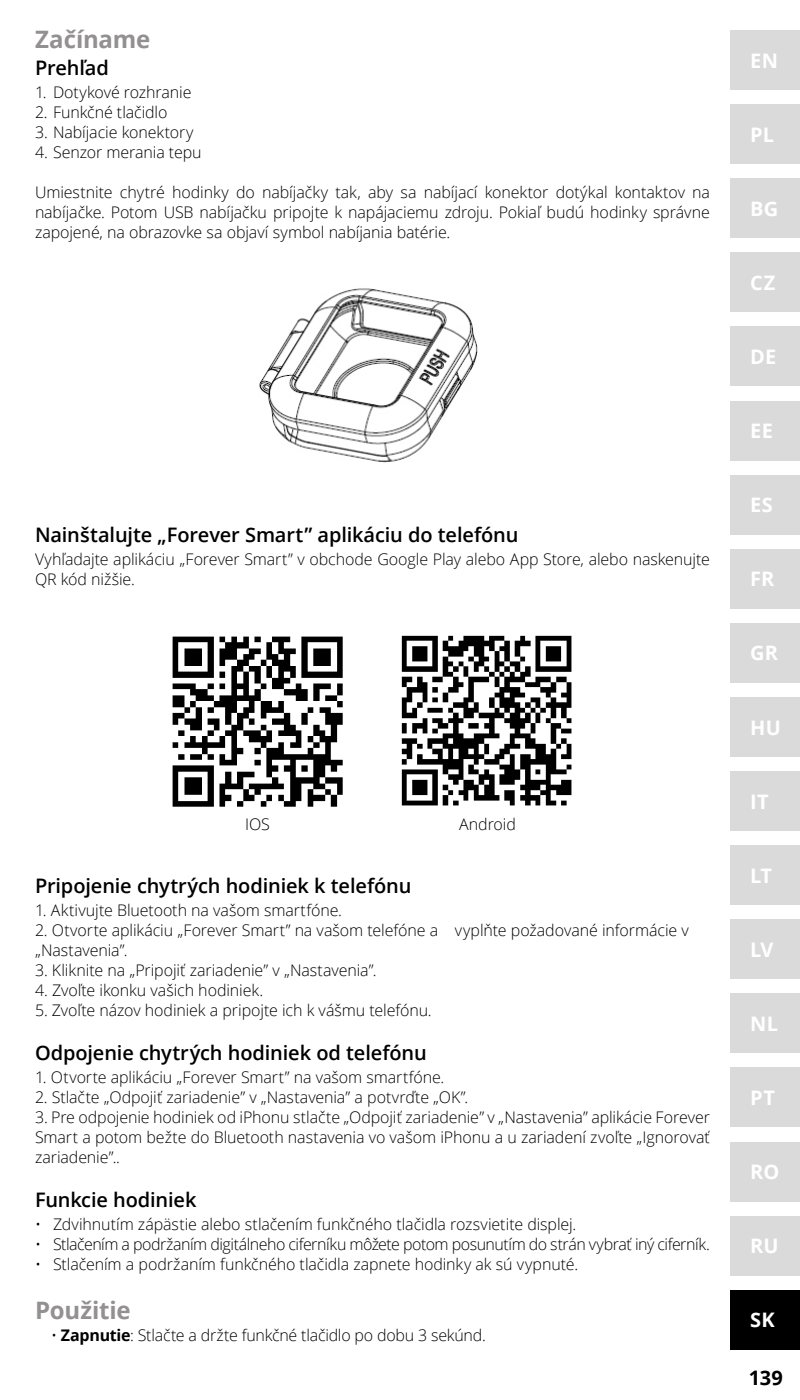
<style>
.page{position:relative;width:800px;height:1400px;background:#fff}
.page>*{position:absolute;margin:0;border:0;box-sizing:border-box;transform-origin:0 0}
.t1{font:700 24px "Open Sans";letter-spacing:-.005em;color:#939091}
.t2{font:600 20px "Open Sans";letter-spacing:-.005em;color:#000}
.t3{font:700 20px "Open Sans";letter-spacing:.02em;color:#fff}
.t4{font:700 20px "Open Sans";color:#000}
.t5{font:300 16px/20px "Open Sans";letter-spacing:-.005em;color:#000;text-align:justify}
.t6{font:300 16px "Open Sans";letter-spacing:-.03em;color:#000}
.s1{font-weight:700}
</style>
<div class="page">
<img style="left:259px;top:288px;width:219px;height:175px">
<img style="left:172px;top:636px;width:171px;height:171px">
<img style="left:401px;top:635px;width:171px;height:171px">
<div style="left:730px;top:326px;width:70px;height:60px;background:#dadada"></div>
<div style="left:730px;top:549px;width:70px;height:60px;background:#dadada"></div>
<div style="left:730px;top:771px;width:70px;height:60px;background:#dadada"></div>
<div style="left:730px;top:401px;width:70px;height:60px;background:#dadada"></div>
<div style="left:730px;top:623px;width:70px;height:60px;background:#dadada"></div>
<div style="left:730px;top:475px;width:70px;height:60px;background:#dadada"></div>
<div style="left:730px;top:104px;width:70px;height:60px;background:#dadada"></div>
<div style="left:730px;top:252px;width:70px;height:60px;background:#dadada"></div>
<div style="left:730px;top:1290px;width:70px;height:60px;background:#000"></div>
<div style="left:730px;top:1216px;width:70px;height:60px;background:#dadada"></div>
<div style="left:730px;top:845px;width:70px;height:60px;background:#dadada"></div>
<div style="left:730px;top:178px;width:70px;height:60px;background:#dadada"></div>
<div style="left:730px;top:1142px;width:70px;height:60px;background:#dadada"></div>
<div style="left:730px;top:1067px;width:70px;height:60px;background:#dadada"></div>
<div style="left:730px;top:697px;width:70px;height:60px;background:#dadada"></div>
<div style="left:730px;top:919px;width:70px;height:60px;background:#dadada"></div>
<div style="left:730px;top:30px;width:69px;height:60px;background:#dadada"></div>
<div style="left:730px;top:993px;width:70px;height:60px;background:#dadada"></div>
<h1 class="t1" style="left:35px;top:23px;width:117px">Začíname</h1>
<p class="t2" style="left:35px;top:54px;width:75px">Prehľad</p>
<p class="t5" style="left:35px;top:82px;width:158px">1. Dotykové rozhranie</p>
<p class="t5" style="left:35px;top:102px;width:134px">2. Funkčné tlačidlo</p>
<p class="t5" style="left:35px;top:122px;width:160px">3. Nabíjacie konektory</p>
<p class="t5" style="left:35px;top:142px;width:168px">4. Senzor merania tepu</p>
<p class="t5" style="left:35px;top:182px;width:677px">Umiestnite chytré hodinky do nabíjačky tak, aby sa nabíjací konektor dotýkal kontaktov na nabíjačke. Potom USB nabíjačku pripojte k napájaciemu zdroju. Pokiaľ budú hodinky správne zapojené, na obrazovke sa objaví symbol nabíjania batérie.</p>
<p class="t2" style="left:35px;top:521px;width:485px">Nainštalujte „Forever Smart” aplikáciu do telefónu</p>
<p class="t5" style="left:35px;top:549px;width:677px">Vyhľadajte aplikáciu „Forever Smart” v obchode Google Play alebo App Store, alebo naskenujte<br>QR kód nižšie.</p>
<p class="t5" style="left:245px;top:814px;width:26px">IOS</p>
<p class="t5" style="left:459px;top:814px;width:58px">Android</p>
<p class="t2" style="left:35px;top:872px;width:378px">Pripojenie chytrých hodiniek k telefónu</p>
<p class="t5" style="left:35px;top:900px;width:308px">1. Aktivujte Bluetooth na vašom smartfóne.</p>
<p class="t5" style="left:35px;top:920px;width:655px">2. Otvorte aplikáciu „Forever Smart” na vašom telefóne a vyplňte požadované informácie v „Nastavenia”.</p>
<p class="t5" style="left:35px;top:960px;width:343px">3. Kliknite na „Pripojiť zariadenie” v „Nastavenia”.</p>
<p class="t5" style="left:35px;top:980px;width:230px">4. Zvoľte ikonku vašich hodiniek.</p>
<p class="t5" style="left:35px;top:1000px;width:398px">5. Zvoľte názov hodiniek a pripojte ich k vášmu telefónu.</p>
<p class="t2" style="left:35px;top:1039px;width:393px">Odpojenie chytrých hodiniek od telefónu</p>
<p class="t5" style="left:35px;top:1067px;width:411px">1. Otvorte aplikáciu „Forever Smart” na vašom smartfóne.</p>
<p class="t5" style="left:35px;top:1087px;width:435px">2. Stlačte „Odpojiť zariadenie” v „Nastavenia” a potvrďte „OK”.</p>
<p class="t5" style="left:35px;top:1107px;width:677px">3. Pre odpojenie hodiniek od iPhonu stlačte „Odpojiť zariadenie” v „Nastavenia” aplikácie Forever Smart a potom bežte do Bluetooth nastavenia vo vašom iPhonu a u zariadení zvoľte „Ignorovať zariadenie”..</p>
<p class="t2" style="left:35px;top:1186px;width:163px">Funkcie hodiniek</p>
<p class="t5" style="left:35px;top:1213px;width:543px">• Zdvihnutím zápästie alebo stlačením funkčného tlačidla rozsvietite displej.</p>
<p class="t6" style="left:35px;top:1233px;width:677px">• Stlačením a podržaním digitálneho ciferníku môžete potom posunutím do strán vybrať iný ciferník.</p>
<p class="t5" style="left:35px;top:1253px;width:545px">• Stlačením a podržaním funkčného tlačidla zapnete hodinky ak sú vypnuté.</p>
<h1 class="t1" style="left:35px;top:1293px;width:97px">Použitie</h1>
<p class="t5" style="left:51px;top:1325px;width:436px">• <span class="s1">Zapnutie</span>: Stlačte a držte funkčné tlačidlo po dobu 3 sekúnd.</p>
<p class="t3" style="left:750px;top:46px;width:29px">EN</p>
<p class="t3" style="left:750px;top:120px;width:26px">PL</p>
<p class="t3" style="left:750px;top:194px;width:30px">BG</p>
<p class="t3" style="left:750px;top:269px;width:27px">CZ</p>
<p class="t3" style="left:750px;top:343px;width:28px">DE</p>
<p class="t3" style="left:750px;top:417px;width:24px">EE</p>
<p class="t3" style="left:750px;top:491px;width:24px">ES</p>
<p class="t3" style="left:750px;top:565px;width:26px">FR</p>
<p class="t3" style="left:750px;top:639px;width:30px">GR</p>
<p class="t3" style="left:750px;top:713px;width:32px">HU</p>
<p class="t3" style="left:750px;top:787px;width:20px">IT</p>
<p class="t3" style="left:750px;top:861px;width:23px">LT</p>
<p class="t3" style="left:750px;top:936px;width:25px">LV</p>
<p class="t3" style="left:750px;top:1010px;width:29px">NL</p>
<p class="t3" style="left:750px;top:1084px;width:26px">PT</p>
<p class="t3" style="left:750px;top:1158px;width:31px">RO</p>
<p class="t3" style="left:750px;top:1232px;width:30px">RU</p>
<p class="t3" style="left:750px;top:1306px;width:26px">SK</p>
<p class="t4" style="left:749px;top:1364px;width:35px">139</p>
</div>
